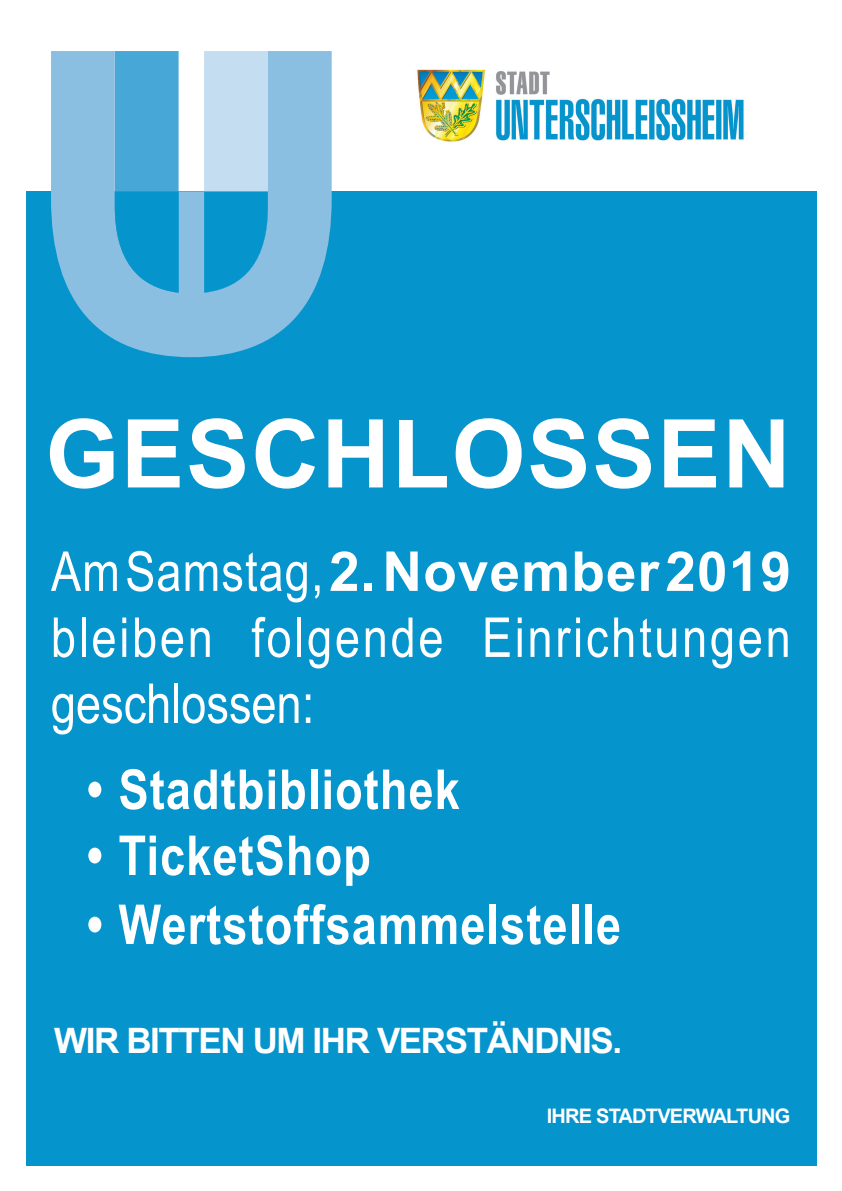
<style>
.page{position:relative;width:842px;height:1191px;background:#fff}
.page>*{position:absolute;margin:0;border:0;box-sizing:border-box;transform-origin:0 0}
.Headline{font:700 95px "Arial";letter-spacing:.02em;color:#fff}
.t1{font:55px/66px "Arial Narrow";letter-spacing:.05em;color:#fff;text-align:justify}
.t2{font:700 55px "Arial Narrow";letter-spacing:.02em;color:#fff}
.Thema{font:700 35px "Arial";letter-spacing:-.04em;color:#fff}
.Headline_Fliesstext{font:700 20px "Arial";letter-spacing:-.04em;color:#fff}
.s1{font-family:"Arial";font-weight:700}
</style>
<div class="page">
<div style="left:26px;top:191px;width:790px;height:974px;background:#0694cd"></div>
<svg style="left:51px;top:51px;width:281px;height:306px;fill:#8bbfe2"></svg>
<svg style="left:204px;top:51px;width:64px;height:242px"></svg>
<svg style="left:115px;top:51px;width:64px;height:242px"></svg>
<img style="left:417px;top:69px;width:327px;height:73px">
<p class="Headline" style="left:45px;top:391px;width:747px">GESCHLOSSEN</p>
<p class="t1" style="left:51px;top:536px;width:741px">Am Samstag, <span class="s1">2. November 2019 </span>bleiben folgende Einrichtungen geschlossen:</p>
<p class="t2" style="left:87px;top:748px;width:374px">• Stadtbibliothek</p>
<p class="t2" style="left:87px;top:814px;width:285px">• TicketShop</p>
<p class="t2" style="left:87px;top:883px;width:536px">• Wertstoffsammelstelle</p>
<p class="Thema" style="left:54px;top:1017px;width:570px">WIR BITTEN UM IHR VERSTÄNDNIS.</p>
<p class="Headline_Fliesstext" style="left:547px;top:1102px;width:245px">IHRE STADTVERWALTUNG</p>
</div>
